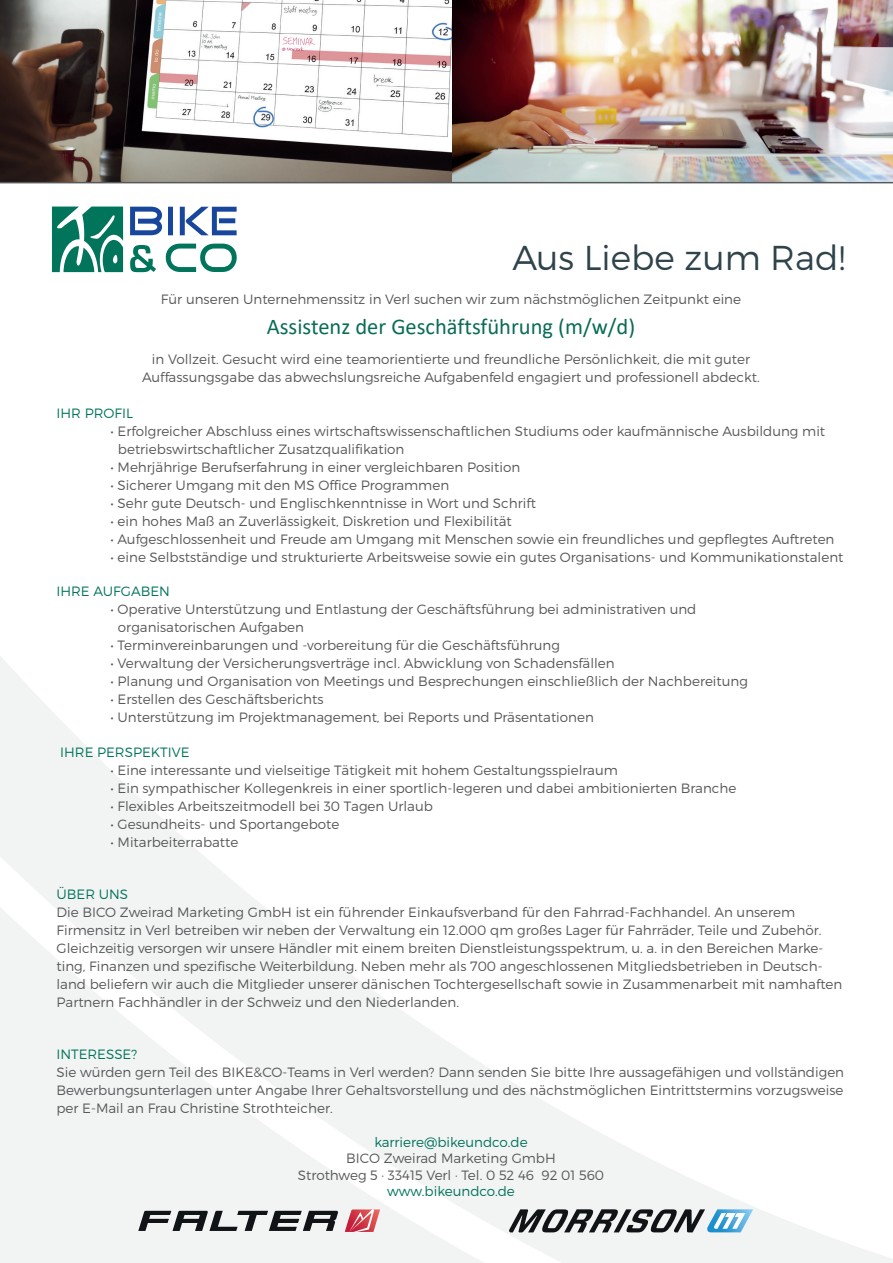
<style>
.page{position:relative;width:893px;height:1263px;background:#fff}
.page>*{position:absolute;margin:0;border:0;box-sizing:border-box;transform-origin:0 0}
.t1{font:300 34.5px "Montserrat";color:#2f434a}
.t2{font:22.5px "Calibri";color:#096c56}
.t3{font:300 13.5px/18px "Montserrat";color:#57585a}
.t4{font:300 13.5px "Montserrat";color:#01745c}
</style>
<div class="page">
<svg style="left:0;top:656px;width:892px;height:607px"></svg>
<svg style="left:345px;top:1209px;width:35px;height:23px"></svg>
<svg style="left:138px;top:1211px;width:200px;height:20px"></svg>
<svg style="left:508px;top:1209px;width:245px;height:23px"></svg>
<svg style="left:130px;top:207px;width:106px;height:28px"></svg>
<svg style="left:130px;top:244px;width:107px;height:28px"></svg>
<svg style="left:52px;top:207px;width:71px;height:65px"></svg>
<img style="left:0;top:0;width:892px;height:183px">
<h1 class="t1" style="left:512px;top:236px;width:334px">Aus Liebe zum Rad!</h1>
<p class="t3" style="left:161px;top:290px;width:581px">Für unseren Unternehmenssitz in Verl suchen wir zum nächstmöglichen Zeitpunkt eine</p>
<h2 class="t2" style="left:267px;top:311px;width:370px">Assistenz der Geschäftsführung (m/w/d)</h2>
<p class="t3" style="left:142px;top:350px;width:619px;text-align:center">in Vollzeit. Gesucht wird eine teamorientierte und freundliche Persönlichkeit, die mit guter<br>Auffassungsgabe das abwechslungsreiche Aufgabenfeld engagiert und professionell abdeckt.</p>
<p class="t4" style="left:56px;top:405px;width:78px">IHR PROFIL</p>
<p class="t3" style="left:118px;top:422px;width:708px;text-indent:-7px">• Erfolgreicher Abschluss eines wirtschaftswissenschaftlichen Studiums oder kaufmännische Ausbildung mit betriebswirtschaftlicher Zusatzqualifikation</p>
<p class="t3" style="left:110px;top:458px;width:411px">• Mehrjährige Berufserfahrung in einer vergleichbaren Position</p>
<p class="t3" style="left:110px;top:476px;width:340px">• Sicherer Umgang mit den MS Office Programmen</p>
<p class="t3" style="left:110px;top:494px;width:427px">• Sehr gute Deutsch- und Englischkenntnisse in Wort und Schrift</p>
<p class="t3" style="left:110px;top:512px;width:403px">• ein hohes Maß an Zuverlässigkeit, Diskretion und Flexibilität</p>
<p class="t3" style="left:110px;top:530px;width:725px">• Aufgeschlossenheit und Freude am Umgang mit Menschen sowie ein freundliches und gepflegtes Auftreten</p>
<p class="t3" style="left:110px;top:548px;width:734px">• eine Selbstständige und strukturierte Arbeitsweise sowie ein gutes Organisations- und Kommunikationstalent</p>
<p class="t4" style="left:56px;top:583px;width:115px">IHRE AUFGABEN</p>
<p class="t3" style="left:118px;top:600px;width:580px;text-indent:-7px">• Operative Unterstützung und Entlastung der Geschäftsführung bei administrativen und organisatorischen Aufgaben</p>
<p class="t3" style="left:110px;top:636px;width:451px">• Terminvereinbarungen und -vorbereitung für die Geschäftsführung</p>
<p class="t3" style="left:110px;top:654px;width:505px">• Verwaltung der Versicherungsverträge incl. Abwicklung von Schadensfällen</p>
<p class="t3" style="left:110px;top:672px;width:639px">• Planung und Organisation von Meetings und Besprechungen einschließlich der Nachbereitung</p>
<p class="t3" style="left:110px;top:690px;width:214px">• Erstellen des Geschäftsberichts</p>
<p class="t3" style="left:110px;top:708px;width:485px">• Unterstützung im Projektmanagement, bei Reports und Präsentationen</p>
<p class="t4" style="left:60px;top:744px;width:131px">IHRE PERSPEKTIVE</p>
<p class="t3" style="left:110px;top:761px;width:509px">• Eine interessante und vielseitige Tätigkeit mit hohem Gestaltungsspielraum</p>
<p class="t3" style="left:110px;top:779px;width:627px">• Ein sympathischer Kollegenkreis in einer sportlich-legeren und dabei ambitionierten Branche</p>
<p class="t3" style="left:110px;top:797px;width:324px">• Flexibles Arbeitszeitmodell bei 30 Tagen Urlaub</p>
<p class="t3" style="left:110px;top:815px;width:230px">• Gesundheits- und Sportangebote</p>
<p class="t3" style="left:110px;top:833px;width:129px">• Mitarbeiterrabatte</p>
<p class="t4" style="left:56px;top:886px;width:73px">ÜBER UNS</p>
<p class="t3" style="left:56px;top:903px;width:787px">Die BICO Zweirad Marketing GmbH ist ein führender Einkaufsverband für den Fahrrad-Fachhandel. An unserem Firmensitz in Verl betreiben wir neben der Verwaltung ein 12.000 qm großes Lager für Fahrräder, Teile und Zubehör.<br>Gleichzeitig versorgen wir unsere Händler mit einem breiten Dienstleistungsspektrum, u. a. in den Bereichen Marke&shy;ting, Finanzen und spezifische Weiterbildung. Neben mehr als 700 angeschlossenen Mitgliedsbetrieben in Deutsch&shy;land beliefern wir auch die Mitglieder unserer dänischen Tochtergesellschaft sowie in Zusammenarbeit mit namhaften Partnern Fachhändler in der Schweiz und den Niederlanden.</p>
<p class="t4" style="left:56px;top:1046px;width:82px">INTERESSE?</p>
<p class="t3" style="left:56px;top:1063px;width:789px;text-align:justify">Sie würden gern Teil des BIKE&amp;CO-Teams in Verl werden? Dann senden Sie bitte Ihre aussagefähigen und vollständigen Bewerbungsunterlagen unter Angabe Ihrer Gehaltsvorstellung und des nächstmöglichen Eintrittstermins vorzugsweise per E-Mail an Frau Christine Strothteicher.</p>
<p class="t4" style="left:374px;top:1134px;width:155px">karriere@bikeundco.de</p>
<p class="t3" style="left:298px;top:1150px;width:308px;line-height:16.2px;text-align:center">BICO Zweirad Marketing GmbH<br>Strothweg 5 · 33415 Verl · Tel. 0 52 46 92 01 560</p>
<p class="t4" style="left:387px;top:1183px;width:129px">www.bikeundco.de</p>
</div>
